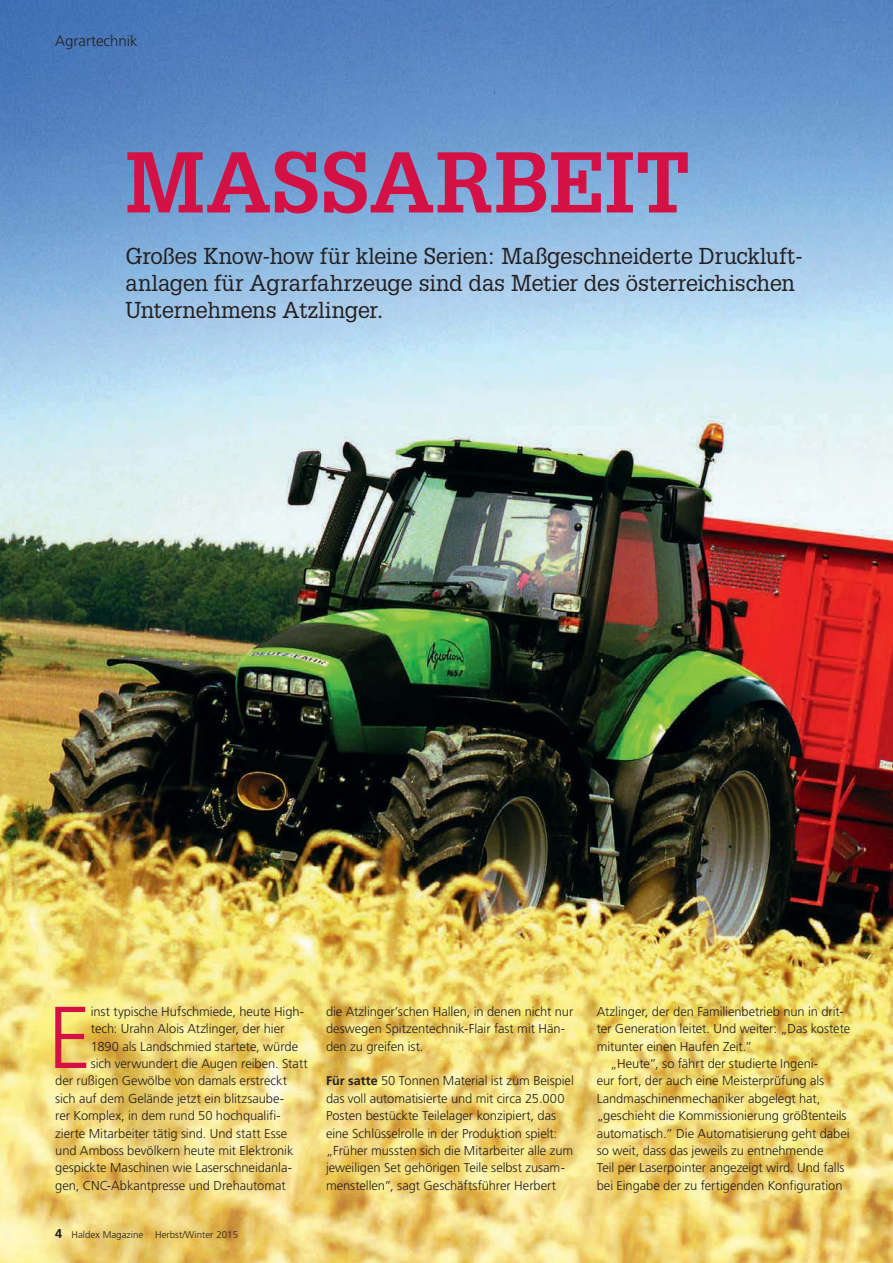
<style>
.page{position:relative;width:893px;height:1263px;background:#fff}
.page>*{position:absolute;margin:0;border:0;box-sizing:border-box;transform-origin:0 0}
.t1{font:300 87.75px "Frutiger LT";color:#d31145}
.t2{font:700 84px "Glypha LT Std";letter-spacing:.005em;color:#d31145}
.t3{font:22.5px/27px "Glypha LT Std";letter-spacing:-.01em;color:#231f20}
.t4{font:300 15px "Frutiger LT";color:#231f20}
.t5{font:300 12.9px/17.4px "Frutiger LT";letter-spacing:-.005em;color:#231f20}
.t6{font:300 9.75px "Frutiger LT";color:#231f20}
.s1{font-weight:700;font-size:12.75px}
.s2{font-weight:700;font-size:12.6px}
</style>
<div class="page">
<img style="left:0;top:0;width:893px;height:1263px">
<p class="t4" style="left:55px;top:35px;width:84px">Agrartechnik</p>
<h2 class="t2" style="left:125px;top:134px;width:567px">MASSARBEIT</h2>
<h3 class="t3" style="left:125px;top:245px;width:679px">Großes Know-how für kleine Serien: Maßgeschneiderte Druckluft&shy;anlagen für Agrarfahrzeuge sind das Metier des österreichischen<br>Unternehmens Atzlinger.</h3>
<h1 class="t1" style="left:48px;top:1000px;width:45px">E</h1>
<p class="t5" style="left:91px;top:1003px;width:215px">inst typische Hufschmiede, heute High-</p>
<p class="t5" style="left:91px;top:1021px;width:195px">tech: Urahn Alois Atzlinger, der hier</p>
<p class="t5" style="left:91px;top:1038px;width:209px">1890 als Landschmied startete, würde</p>
<p class="t5" style="left:91px;top:1055px;width:218px">sich verwundert die Augen reiben. Statt</p>
<p class="t5" style="left:55px;top:1073px;width:233px">der rußigen Gewölbe von damals erstreckt</p>
<p class="t5" style="left:55px;top:1090px;width:230px">sich auf dem Gelände jetzt ein blitzsaube-</p>
<p class="t5" style="left:55px;top:1108px;width:227px">rer Komplex, in dem rund 50 hochqualifi-</p>
<p class="t5" style="left:55px;top:1125px;width:234px">zierte Mitarbeiter tätig sind. Und statt Esse</p>
<p class="t5" style="left:55px;top:1142px;width:240px">und Amboss bevölkern heute mit Elektronik</p>
<p class="t5" style="left:55px;top:1160px;width:238px">gespickte Maschinen wie Laserschneidanla-</p>
<p class="t5" style="left:55px;top:1177px;width:232px">gen, CNC-Abkantpresse und Drehautomat</p>
<p class="t6" style="left:55px;top:1231px;width:184px"><span class="s1">4</span> Haldex Magazine Herbst/Winter 2015</p>
<p class="t5" style="left:326px;top:1003px;width:249px">die Atzlinger’schen Hallen, in denen nicht nur deswegen Spitzentechnik-Flair fast mit Hän&shy;den zu greifen ist.</p>
<p class="t5" style="left:326px;top:1073px;width:249px"><span class="s2">Für satte</span> 50 Tonnen Material ist zum Beispiel das voll automatisierte und mit circa 25.000<br>Posten bestückte Teilelager konzipiert, das eine Schlüsselrolle in der Produktion spielt: „Früher mussten sich die Mitarbeiter alle zum jeweiligen Set gehörigen Teile selbst zusam&shy;menstellen”, sagt Geschäftsführer Herbert</p>
<p class="t5" style="left:597px;top:1003px;width:249px">Atzlinger, der den Familienbetrieb nun in drit-</p>
<p class="t5" style="left:597px;top:1021px;width:255px">ter Generation leitet. Und weiter: „Das kostete</p>
<p class="t5" style="left:597px;top:1038px;width:157px">mitunter einen Haufen Zeit.”</p>
<p class="t5" style="left:610px;top:1055px;width:209px">„Heute”, so fährt der studierte Ingeni-</p>
<p class="t5" style="left:597px;top:1073px;width:229px">eur fort, der auch eine Meisterprüfung als</p>
<p class="t5" style="left:597px;top:1090px;width:225px">Landmaschinenmechaniker abgelegt hat,</p>
<p class="t5" style="left:597px;top:1108px;width:251px">„geschieht die Kommissionierung größtenteils</p>
<p class="t5" style="left:597px;top:1125px;width:255px">automatisch.” Die Automatisierung geht dabei</p>
<p class="t5" style="left:597px;top:1142px;width:228px">so weit, dass das jeweils zu entnehmende</p>
<p class="t5" style="left:597px;top:1160px;width:249px">Teil per Laserpointer angezeigt wird. Und falls</p>
<p class="t5" style="left:597px;top:1177px;width:247px">bei Eingabe der zu fertigenden Konfiguration</p>
</div>
